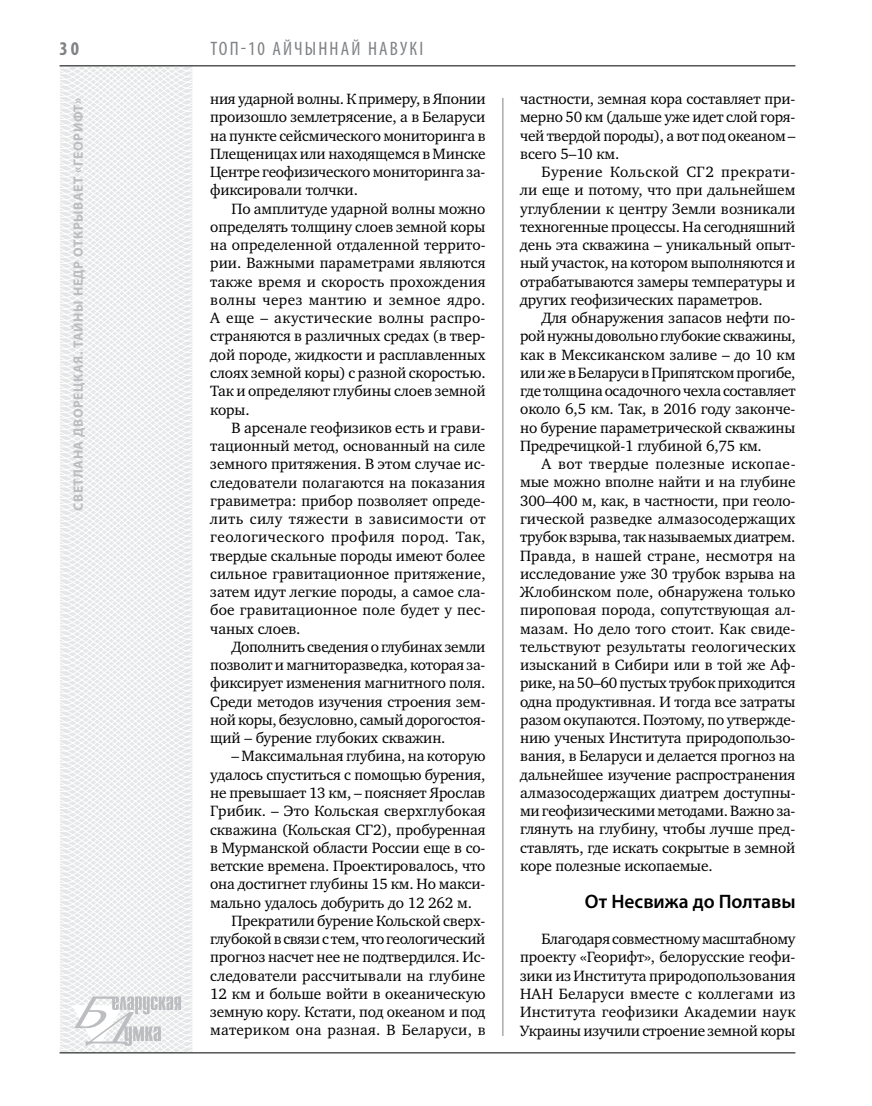
<style>
.page{position:relative;width:872px;height:1106px;background:#fff}
.page>*{position:absolute;margin:0;border:0;box-sizing:border-box;transform-origin:0 0}
.t1{font:condensed 19.5px "Myriad Pro";letter-spacing:.11em;color:#808285}
.t2{font:600 19.5px "Myriad Pro";color:#000}
.t3{font:700 condensed 19.5px "Myriad Pro";color:#808285}
.t4{font:15.3px/18.3px "Charter C";letter-spacing:-.01em;color:#000;text-align:justify}
.t5{font:15.3px "Charter C";letter-spacing:.015em;color:#000}
.t6{font:700 13.5px "Myriad Pro";letter-spacing:.04em;color:#bcbdc0}
</style>
<div class="page">
<svg style="left:59px;top:65px;width:192px;height:989px"></svg>
<hr style="left:502px;top:98px;width:1px;height:938px;background:#808285">
<hr style="left:60px;top:1052px;width:735px;height:1px;background:#000">
<svg style="left:71px;top:996px;width:110px;height:53px"></svg>
<hr style="left:60px;top:65px;width:735px;height:1px;background:#000">
<p class="t3" style="left:60px;top:37px;width:21px">30</p>
<p class="t6" style="left:69px;top:510px;width:415px;rotate:-90deg">Светлана ДВОРЕЦКАЯ. Тайны недр открывает «Георифт»</p>
<p class="t1" style="left:210px;top:37px;width:214px">ТОП-10 АЙЧЫННАЙ НАВУКІ</p>
<p class="t4" style="left:210px;top:90px;width:277px">ния ударной волны. К примеру, в Японии произошло землетрясение, а в Беларуси на пункте сейсмического мониторинга в Плещеницах или находящемся в Минске Центре геофизического мониторинга за&shy;фиксировали толчки.</p>
<p class="t4" style="left:210px;top:199px;width:277px;text-indent:21px">По амплитуде ударной волны можно определять толщину слоев земной коры на определенной отдаленной террито&shy;рии. Важными параметрами являются также время и скорость прохождения волны через мантию и земное ядро.<br>А еще – акустические волны распро&shy;страняются в различных средах (в твер&shy;дой породе, жидкости и расплавленных слоях земной коры) с разной скоростью.<br>Так и определяют глубины слоев земной коры.</p>
<p class="t4" style="left:210px;top:418px;width:277px;text-indent:21px">В арсенале геофизиков есть и грави&shy;тационный метод, основанный на силе земного притяжения. В этом случае ис&shy;следователи полагаются на показания гравиметра: прибор позволяет опреде&shy;лить силу тяжести в зависимости от геологического профиля пород. Так, твердые скальные породы имеют более сильное гравитационное притяжение, затем идут легкие породы, а самое сла&shy;бое гравитационное поле будет у пес&shy;чаных слоев.</p>
<p class="t4" style="left:210px;top:637px;width:277px;text-indent:21px">Дополнить сведения о глубинах земли позволит и магниторазведка, которая за&shy;фиксирует изменения магнитного поля.<br>Среди методов изучения строения зем&shy;ной коры, безусловно, самый дорогостоя&shy;щий – бурение глубоких скважин.</p>
<p class="t4" style="left:231px;top:747px;width:255px">– Максимальная глубина, на которую</p>
<p class="t4" style="left:210px;top:765px;width:277px">удалось спуститься с помощью бурения,</p>
<p class="t4" style="left:210px;top:783px;width:277px">не превышает 13 км, – поясняет Ярослав</p>
<p class="t4" style="left:210px;top:802px;width:277px">Грибик. – Это Кольская сверхглубокая</p>
<p class="t4" style="left:210px;top:820px;width:277px">скважина (Кольская СГ2), пробуренная</p>
<p class="t4" style="left:210px;top:838px;width:277px">в Мурманской области России еще в со-</p>
<p class="t4" style="left:210px;top:857px;width:277px">ветские времена. Проектировалось, что</p>
<p class="t4" style="left:210px;top:875px;width:277px">она достигнет глубины 15 км. Но макси-</p>
<p class="t4" style="left:210px;top:893px;width:263px">мально удалось добурить до 12 262 м.</p>
<p class="t4" style="left:231px;top:911px;width:255px">Прекратили бурение Кольской сверх-</p>
<p class="t4" style="left:210px;top:930px;width:277px">глубокой в связи с тем, что геологический</p>
<p class="t4" style="left:210px;top:948px;width:277px">прогноз насчет нее не подтвердился. Ис-</p>
<p class="t4" style="left:210px;top:966px;width:277px">следователи рассчитывали на глубине</p>
<p class="t4" style="left:210px;top:984px;width:277px">12 км и больше войти в океаническую</p>
<p class="t4" style="left:210px;top:1003px;width:277px">земную кору. Кстати, под океаном и под</p>
<p class="t5" style="left:210px;top:1021px;width:277px">материком она разная. В Беларуси, в</p>
<p class="t4" style="left:520px;top:90px;width:277px">частности, земная кора составляет при&shy;мерно 50 км (дальше уже идет слой горя&shy;чей твердой породы), а вот под океаном – всего 5–10 км.</p>
<p class="t4" style="left:520px;top:163px;width:277px;text-indent:21px">Бурение Кольской СГ2 прекрати&shy;ли еще и потому, что при дальнейшем углублении к центру Земли возникали техногенные процессы. На сегодняшний день эта скважина – уникальный опыт&shy;ный участок, на котором выполняются и отрабатываются замеры температуры и других геофизических параметров.</p>
<p class="t4" style="left:520px;top:309px;width:277px;text-indent:21px">Для обнаружения запасов нефти по&shy;рой нужны довольно глубокие скважины, как в Мексиканском заливе – до 10 км или же в Беларуси в Припятском прогибе, где толщина осадочного чехла составляет около 6,5 км. Так, в 2016 году законче&shy;но бурение параметрической скважины Предречицкой-1 глубиной 6,75 км.</p>
<p class="t4" style="left:520px;top:455px;width:277px;text-indent:21px">А вот твердые полезные ископае&shy;мые можно вполне найти и на глубине 300–400 м, как, в частности, при геоло&shy;гической разведке алмазосодержащих трубок взрыва, так называемых диатрем.<br>Правда, в нашей стране, несмотря на исследование уже 30 трубок взрыва на Жлобинском поле, обнаружена только пироповая порода, сопутствующая ал&shy;мазам. Но дело того стоит. Как свиде&shy;тельствуют результаты геологических изысканий в Сибири или в той же Аф&shy;рике, на 50–60 пустых трубок приходится одна продуктивная. И тогда все затраты разом окупаются. Поэтому, по утвержде&shy;нию ученых Института природопользо&shy;вания, в Беларуси и делается прогноз на дальнейшее изучение распространения алмазосодержащих диатрем доступны&shy;ми геофизическими методами. Важно за&shy;глянуть на глубину, чтобы лучше пред&shy;ставлять, где искать сокрытые в земной коре полезные ископаемые.</p>
<p class="t2" style="left:585px;top:888px;width:212px">От Несвижа до Полтавы</p>
<p class="t4" style="left:520px;top:930px;width:277px;text-indent:21px">Благодаря совместному масштабному проекту «Георифт», белорусские геофи&shy;зики из Института природопользования НАН Беларуси вместе с коллегами из Института геофизики Академии наук Украины изучили строение земной коры</p>
</div>
